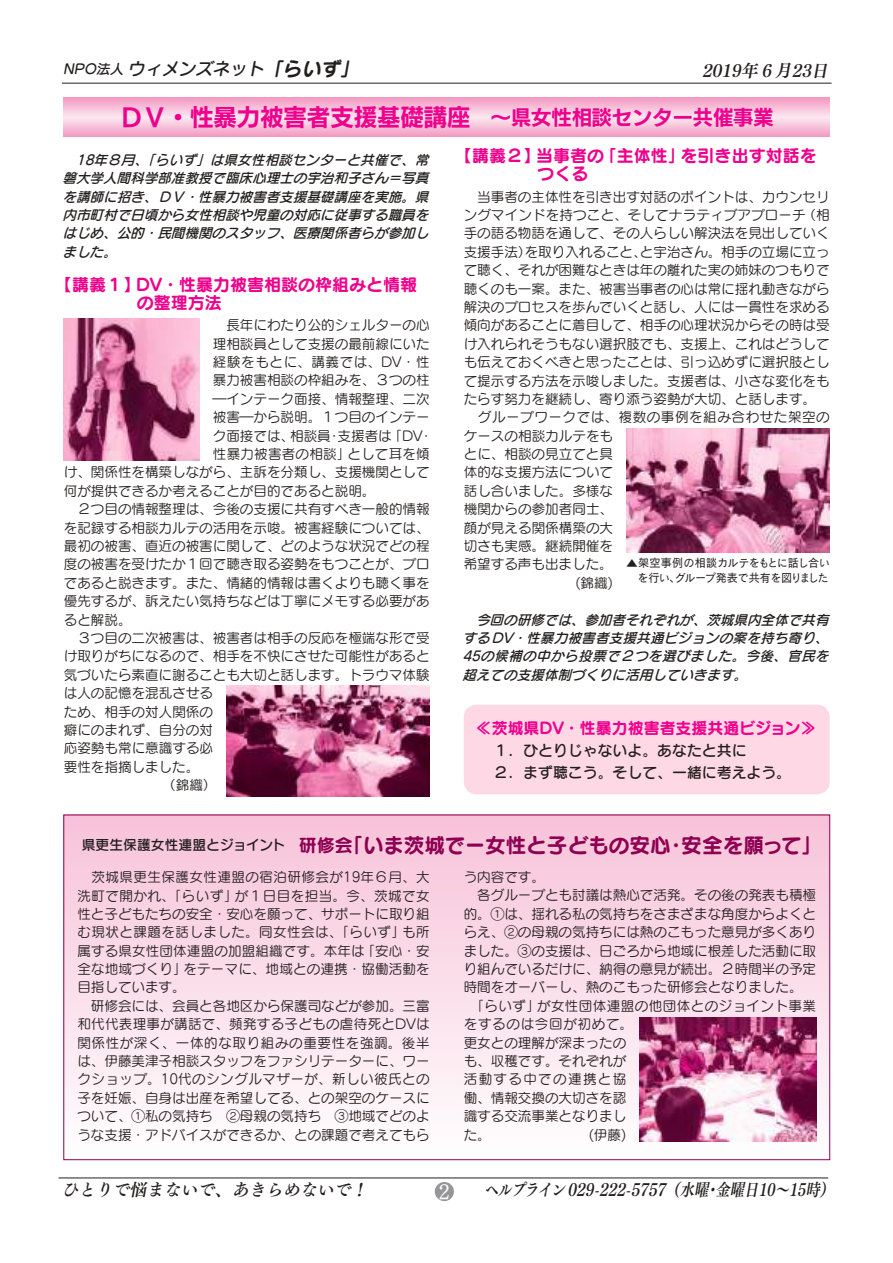
<style>
.page{position:relative;width:893px;height:1263px;background:#fff}
.page>*{position:absolute;margin:0;border:0;box-sizing:border-box;transform-origin:0 0}
.t1{font:23.4px "UD Kakugo Large Pro B";color:#ee008c}
.t2{font:21.3px "Tsuku Min Pro LB";color:#fff}
.t3{font:20.7px "Seurat Pro B";color:#8e0052}
.t4{font:16.95px/18.5px "Seurat Pro B";color:#ee008c}
.t5{font:italic 16.95px "Tsuku Min Pro B";color:#241f1f;scale:.84 1}
.t6{font:italic 16.95px "Tsuku Min Pro B";color:#241f1f}
.t7{font:italic 16.95px "Seurat Pro DB";color:#241f1f}
.t8{font:15.9px "Seurat Pro N B";color:#ee008c}
.t9{font:14.85px/21.3px "Seurat Pro N DB";color:#241f1f}
.t10{font:13.5px/18.5px "Seurat Pro M";color:#241f1f}
.t11{font:italic 13.5px/18.5px "Seurat Pro DB";color:#241f1f;text-align:justify}
.t12{font:13.5px "Seurat Pro M";letter-spacing:.04em;color:#241f1f}
.t13{font:13.5px "Seurat Pro M";letter-spacing:.045em;color:#241f1f}
.t14{font:11.7px/14.9px "Cezanne Pro M";letter-spacing:-.04em;color:#241f1f;text-align:right;scale:.95 1}
.s1{font-size:13.65px}
.s2{font-family:"Seurat Pro B";font-size:19.2px}
.s3{font-size:20.25px}
.s4{font-family:"Seurat Pro N L"}
.s5{font-family:"Seurat Pro DB";font-size:13.8px;color:#241f1f}
.s6{font-size:18px}
</style>
<div class="page">
<hr style="left:62px;top:83px;width:770px;height:1px;background:#241f1f">
<hr style="left:58px;top:1178px;width:770px;height:1px;background:#241f1f">
<div style="left:435px;top:1182px;width:19px;height:19px;background:#969698;border-radius:50%"></div>
<div style="left:64px;top:815px;width:766px;height:345px;background:linear-gradient(to bottom,#f8c2d9,#fefdfd)"></div>
<svg style="left:64px;top:98px;width:766px;height:38px;background:#f7c1d9"></svg>
<div style="left:464px;top:705px;width:366px;height:89px;background:#ffd8e6;border-radius:13px"></div>
<img style="left:64px;top:318px;width:135px;height:143px">
<img style="left:227px;top:685px;width:203px;height:111px">
<img style="left:627px;top:429px;width:203px;height:124px">
<img style="left:640px;top:1017px;width:176px;height:124px">
<p class="t7" style="left:63px;top:58px;width:302px"><span class="s1">NPO法人</span> ウィメンズネット<span class="s2">「らいず」</span></p>
<p class="t6" style="left:702px;top:57px;width:132px">2019年６月23日</p>
<h1 class="t1" style="left:120px;top:97px;width:655px">ＤＶ・性暴力被害者支援基礎講座<span class="s3">　～県女性相談センター共催事業</span></h1>
<p class="t11" style="left:62px;top:150px;width:372px">　18年８月、「らいず」は県女性相談センターと共催で、常磐大学人間科学部准教授で臨床心理士の宇治和子さん＝写真を講師に招き、ＤＶ・性暴力被害者支援基礎講座を実施。県内市町村で日頃から女性相談や児童の対応に従事する職員をはじめ、公的・民間機関のスタッフ、医療関係者らが参加しました。</p>
<p class="t4" style="left:64px;top:274px;width:355px;text-indent:-9px">【講義１】DV・性暴力被害相談の枠組みと情報　　　　の整理方法</p>
<p class="t10" style="left:213px;top:316px;width:218px">　長年にわたり公的シェルターの心</p>
<p class="t10" style="left:213px;top:334px;width:218px">理相談員として支援の最前線にいた</p>
<p class="t13" style="left:213px;top:353px;width:218px">経験をもとに、講義では、DV・性</p>
<p class="t10" style="left:213px;top:371px;width:218px">暴力被害相談の枠組みを、３つの柱</p>
<p class="t10" style="left:213px;top:389px;width:218px">―インテーク面接、情報整理、二次</p>
<p class="t10" style="left:213px;top:408px;width:218px">被害―から説明。１つ目のインテー</p>
<p class="t10" style="left:213px;top:426px;width:222px">ク面接では、相談員・支援者は「DV・</p>
<p class="t10" style="left:213px;top:444px;width:218px">性暴力被害者の相談」として耳を傾</p>
<p class="t10" style="left:64px;top:463px;width:367px">け、関係性を構築しながら、主訴を分類し、支援機関として</p>
<p class="t10" style="left:64px;top:481px;width:313px">何が提供できるか考えることが目的であると説明。</p>
<p class="t10" style="left:64px;top:499px;width:367px">　２つ目の情報整理は、今後の支援に共有すべき一般的情報</p>
<p class="t10" style="left:64px;top:518px;width:367px">を記録する相談カルテの活用を示唆。被害経験については、</p>
<p class="t10" style="left:64px;top:536px;width:367px">最初の被害、直近の被害に関して、どのような状況でどの程</p>
<p class="t10" style="left:64px;top:555px;width:367px">度の被害を受けたか１回で聴き取る姿勢をもつことが、プロ</p>
<p class="t10" style="left:64px;top:573px;width:367px">であると説きます。また、情緒的情報は書くよりも聴く事を</p>
<p class="t10" style="left:64px;top:591px;width:367px">優先するが、訴えたい気持ちなどは丁寧にメモする必要があ</p>
<p class="t10" style="left:64px;top:610px;width:69px">ると解説。</p>
<p class="t10" style="left:64px;top:628px;width:367px">　３つ目の二次被害は、被害者は相手の反応を極端な形で受</p>
<p class="t10" style="left:64px;top:647px;width:367px">け取りがちになるので、相手を不快にさせた可能性があると</p>
<p class="t10" style="left:64px;top:665px;width:367px">気づいたら素直に謝ることも大切と話します。トラウマ体験</p>
<p class="t10" style="left:64px;top:683px;width:151px">は人の記憶を混乱させる</p>
<p class="t10" style="left:64px;top:702px;width:151px">ため、相手の対人関係の</p>
<p class="t10" style="left:64px;top:720px;width:151px">癖にのまれず、自分の対</p>
<p class="t10" style="left:64px;top:739px;width:151px">応姿勢も常に意識する必</p>
<p class="t10" style="left:64px;top:757px;width:137px">要性を指摘しました。</p>
<p class="t10" style="left:162px;top:775px;width:56px">（錦織）</p>
<p class="t4" style="left:455px;top:145px;width:363px">【講義２】当事者の「主体性」を引き出す対話を</p>
<p class="t10" style="left:464px;top:187px;width:367px">　当事者の主体性を引き出す対話のポイントは、カウンセリ</p>
<p class="t10" style="left:464px;top:205px;width:367px">ングマインドを持つこと、そしてナラティブアプローチ（相</p>
<p class="t10" style="left:464px;top:224px;width:367px">手の語る物語を通して、その人らしい解決法を見出していく</p>
<p class="t10" style="left:464px;top:242px;width:367px">支援手法）を取り入れること、と宇治さん。相手の立場に立っ</p>
<p class="t10" style="left:464px;top:260px;width:367px">て聴く、それが困難なときは年の離れた実の姉妹のつもりで</p>
<p class="t10" style="left:464px;top:279px;width:367px">聴くのも一案。また、被害当事者の心は常に揺れ動きながら</p>
<p class="t10" style="left:464px;top:297px;width:367px">解決のプロセスを歩んでいくと話し、人には一貫性を求める</p>
<p class="t10" style="left:464px;top:316px;width:367px">傾向があることに着目して、相手の心理状況からその時は受</p>
<p class="t10" style="left:464px;top:334px;width:367px">け入れられそうもない選択肢でも、支援上、これはどうして</p>
<p class="t10" style="left:464px;top:352px;width:367px">も伝えておくべきと思ったことは、引っ込めずに選択肢とし</p>
<p class="t10" style="left:464px;top:371px;width:367px">て提示する方法を示唆しました。支援者は、小さな変化をも</p>
<p class="t10" style="left:464px;top:389px;width:354px">たらす努力を継続し、寄り添う姿勢が大切、と話します。</p>
<p class="t12" style="left:464px;top:408px;width:368px">　グループワークでは、複数の事例を組み合わせた架空の</p>
<p class="t10" style="left:464px;top:426px;width:151px">ケースの相談カルテをも</p>
<p class="t10" style="left:464px;top:444px;width:151px">とに、相談の見立てと具</p>
<p class="t10" style="left:464px;top:463px;width:151px">体的な支援方法について</p>
<p class="t10" style="left:464px;top:481px;width:151px">話し合いました。多様な</p>
<p class="t10" style="left:464px;top:499px;width:151px">機関からの参加者同士、</p>
<p class="t10" style="left:464px;top:518px;width:151px">顔が見える関係構築の大</p>
<p class="t10" style="left:464px;top:536px;width:151px">切さも実感。継続開催を</p>
<p class="t10" style="left:464px;top:555px;width:164px">希望する声も出ました。　</p>
<p class="t10" style="left:575px;top:573px;width:39px">(錦織)</p>
<p class="t14" style="left:627px;top:555px;width:215px">▲架空事例の相談カルテをもとに話し合いを行い、グループ発表で共有を図りました</p>
<p class="t11" style="left:462px;top:610px;width:372px">　今回の研修では、参加者それぞれが、茨城県内全体で共有するDV・性暴力被害者支援共通ビジョンの案を持ち寄り、45の候補の中から投票で２つを選びました。今後、官民を超えての支援体制づくりに活用していきます。</p>
<p class="t8" style="left:476px;top:717px;width:342px">≪茨城県DV・性暴力被害者支援共通ビジョン≫</p>
<p class="t9" style="left:464px;top:739px;width:329px"><span class="s4">　　</span>１．ひとりじゃないよ。あなたと共に<br>　　２．まず聴こう。そして、一緒に考えよう。</p>
<h3 class="t3" style="left:82px;top:830px;width:742px"><span class="s5">県更生保護女性連盟とジョイント　</span><span class="s6">研修会</span>「いま茨城でー女性と子どもの安心・安全を願って」</h3>
<p class="t10" style="left:77px;top:867px;width:354px">　茨城県更生保護女性連盟の宿泊研修会が19年６月、大洗町で開かれ、「らいず」が１日目を担当。今、茨城で女性と子どもたちの安全・安心を願って、サポートに取り組む現状と課題を話しました。同女性会は、「らいず」も所属する県女性団体連盟の加盟組織です。本年は「安心・安全な地域づくり」をテーマに、地域との連携・協働活動を目指しています。<br>　研修会には、会員と各地区から保護司などが参加。三富和代代表理事が講話で、頻発する子どもの虐待死とDVは関係性が深く、一体的な取り組みの重要性を強調。後半は、伊藤美津子相談スタッフをファシリテーターに、ワークショップ。10代のシングルマザーが、新しい彼氏との子を妊娠、自身は出産を希望してる、との架空のケースについて、①私の気持ち　②母親の気持ち　③地域でどのような支援・アドバイスができるか、との課題で考えてもら</p>
<p class="t10" style="left:464px;top:867px;width:354px">う内容です。<br>　各グループとも討議は熱心で活発。その後の発表も積極的。①は、揺れる私の気持ちをさまざまな角度からよくとらえ、②の母親の気持ちには熱のこもった意見が多くありました。③の支援は、日ごろから地域に根差した活動に取り組んでいるだけに、納得の意見が続出。２時間半の予定時間をオーバーし、熱のこもった研修会となりました。　「らいず」が女性団体連盟の他団体とのジョイント事業をするのは今回が初めて。<br>更女との理解が深まったの<br>も、収穫です。それぞれが<br>活動する中での連携と協<br>働、情報交換の大切さを認<br>識する交流事業となりまし</p>
<p class="t6" style="left:62px;top:1176px;width:312px">ひとりで悩まないで、あきらめないで！</p>
<h2 class="t2" style="left:439px;top:1172px;width:13px">2</h2>
<p class="t5" style="left:484px;top:1176px;width:424px">ヘルプライン 029-222-5757（水曜・金曜日10〜15時）</p>
</div>
